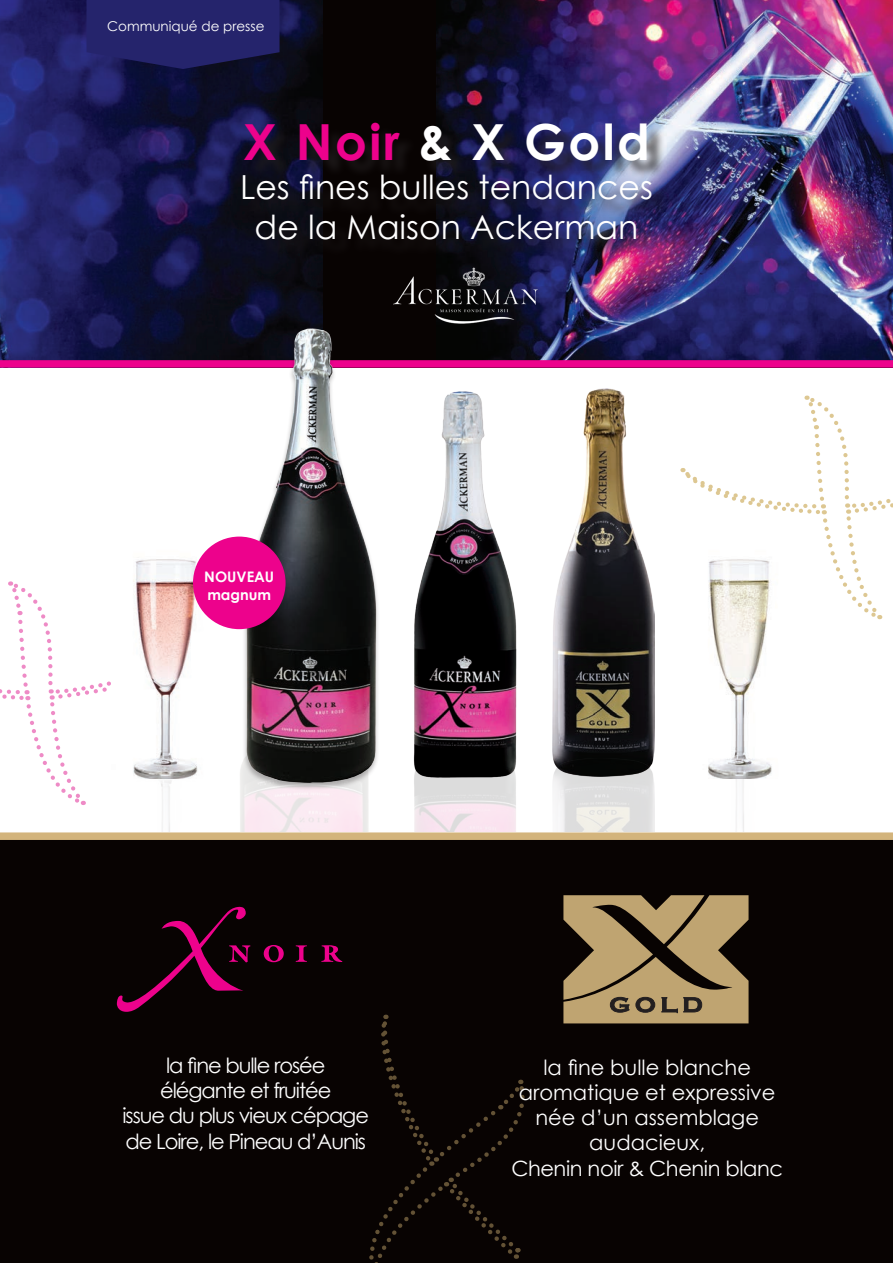
<style>
.page{position:relative;width:893px;height:1263px;background:#fff}
.page>*{position:absolute;margin:0;border:0;box-sizing:border-box;transform-origin:0 0}
.t1{font:700 49.8px "Century Gothic";letter-spacing:.05em;color:#fff}
.t2{font:33.15px/39.8px "Century Gothic";color:#fff;text-align:center}
.t3{font:21px/25.2px "Century Gothic";color:#fff;text-align:center}
.t4{font:21px/25.2px "Century Gothic";letter-spacing:-.05em;color:#fff;text-align:center}
.t5{font:700 14.55px/17.4px "Century Gothic";color:#fff}
.t6{font:13.5px "Century Gothic";color:#fff}
.s1{color:#ed028c}
</style>
<div class="page">
<div style="left:0;top:0;width:893px;height:368px;background:#080302"></div>
<img style="left:437px;top:0;width:456px;height:360px">
<img style="left:0;top:0;width:323px;height:360px">
<div style="left:245px;top:126px;width:425px;height:131px;background:#231f20;opacity:.75"></div>
<img style="left:394px;top:267px;width:144px;height:65px">
<svg style="left:87px;top:0;width:193px;height:69px;background:#226"></svg>
<img style="left:719px;top:778px;width:40px;height:54px">
<img style="left:151px;top:778px;width:34px;height:54px">
<div style="left:0;top:836px;width:893px;height:427px;background:#080302"></div>
<svg style="left:680px;top:395px;width:213px;height:225px"></svg>
<svg style="left:0;top:581px;width:151px;height:224px"></svg>
<svg style="left:369px;top:1015px;width:156px;height:248px"></svg>
<svg style="left:264px;top:945px;width:20px;height:17px"></svg>
<svg style="left:296px;top:945px;width:11px;height:17px"></svg>
<svg style="left:321px;top:945px;width:21px;height:17px"></svg>
<svg style="left:117px;top:906px;width:133px;height:106px"></svg>
<svg style="left:563px;top:895px;width:185px;height:128px"></svg>
<div style="left:0;top:360px;width:893px;height:8px;background:#ed028c"></div>
<div style="left:0;top:832px;width:893px;height:8px;background:#d3b47c"></div>
<img style="left:413px;top:391px;width:104px;height:390px">
<img style="left:220px;top:321px;width:180px;height:476px">
<img style="left:552px;top:389px;width:102px;height:369px">
<img style="left:686px;top:539px;width:95px;height:239px">
<img style="left:112px;top:550px;width:95px;height:228px">
<img style="left:553px;top:758px;width:101px;height:74px">
<div style="left:193px;top:537px;width:93px;height:92px;background:#ed028c;border-radius:50%"></div>
<p class="t6" style="left:107px;top:17px;width:159px">Communiqué de presse</p>
<h1 class="t1" style="left:243px;top:104px;width:408px"><span class="s1">X Noir</span> &amp; X Gold</h1>
<h2 class="t2" style="left:240px;top:166px;width:414px">Les fines bulles tendances de la Maison Ackerman</h2>
<p class="t5" style="left:204px;top:568px;width:71px">NOUVEAU magnum</p>
<p class="t4" style="left:122px;top:1052px;width:248px">la fine bulle rosée élégante et fruitée<br>issue du plus vieux cépage de Loire, le Pineau d’Aunis</p>
<p class="t3" style="left:511px;top:1054px;width:273px">la fine bulle blanche aromatique et expressive née d’un assemblage audacieux,<br>Chenin noir &amp; Chenin blanc</p>
</div>
